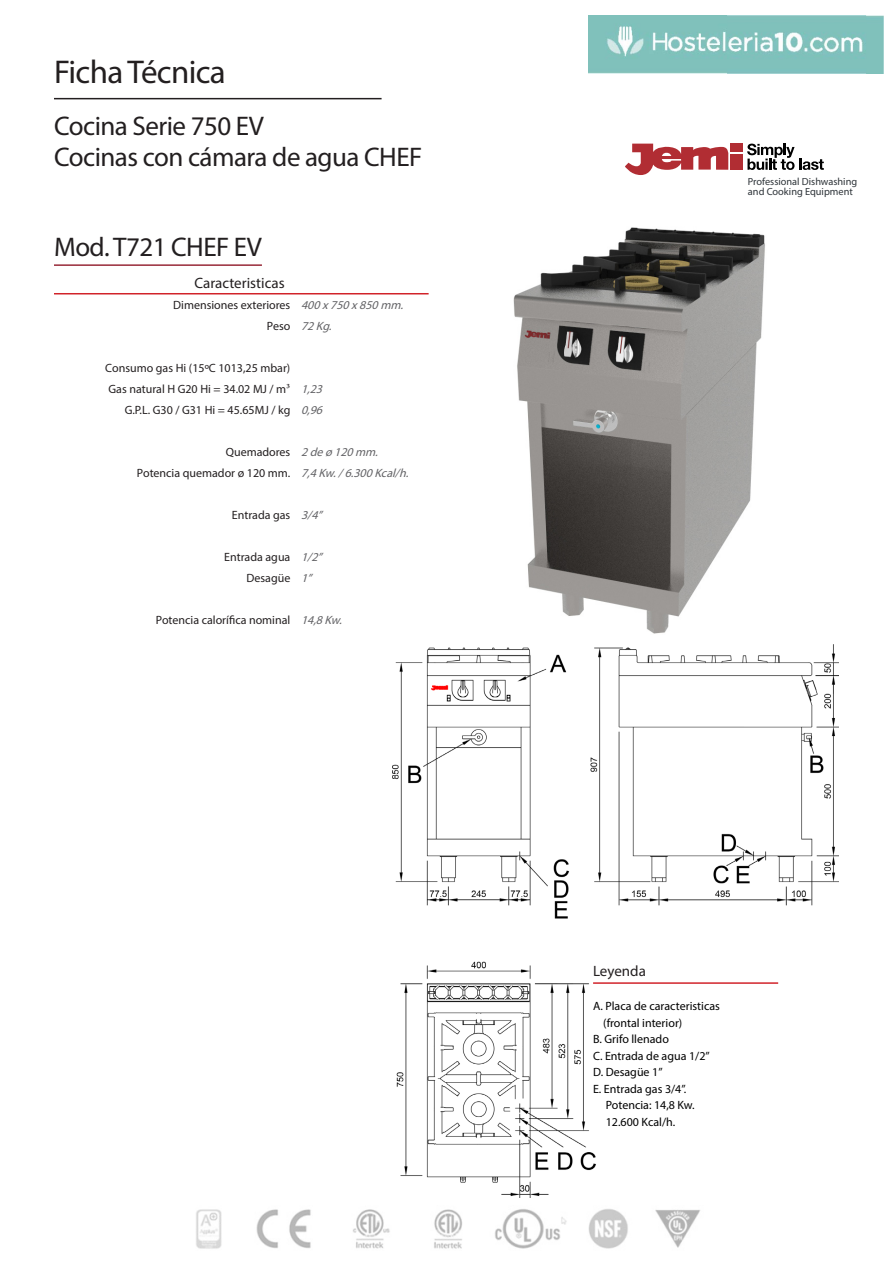
<style>
.page{position:relative;width:893px;height:1263px;background:#fff}
.page>*{position:absolute;margin:0;border:0;box-sizing:border-box;transform-origin:0 0}
.t1{font:33px "Myriad Pro";letter-spacing:-.02em;color:#231f20}
.t2{font:27px "Myriad Pro";letter-spacing:-.02em;color:#231f20}
.t3{font:15px "Myriad Pro";color:#231f20}
.t4{font:12px "Myriad Pro";color:#231f20}
.t5{font:12px "Myriad Pro";color:#000}
.t6{font:italic 12px "Myriad Pro";color:#636366}
.t7{font:10.35px "Myriad Pro";color:#2e3439}
.s1{font-family:"Minion Pro"}
</style>
<div class="page">
<img style="left:392px;top:645px;width:447px;height:553px">
<svg style="left:747px;top:144px;width:77px;height:26px"></svg>
<svg style="left:625px;top:144px;width:104px;height:31px"></svg>
<div style="left:730px;top:154px;width:12px;height:16px;background:#b12d33"></div>
<div style="left:730px;top:144px;width:12px;height:8px;background:#b12d33"></div>
<hr style="left:54px;top:98px;width:328px;height:1px;background:#231f20">
<hr style="left:54px;top:264px;width:208px;height:2px;background:#982a38">
<hr style="left:54px;top:293px;width:375px;height:1px;background:#d1232a">
<img style="left:196px;top:1209px;width:504px;height:40px">
<hr style="left:593px;top:982px;width:185px;height:2px;background:#d1232a">
<img style="left:513px;top:227px;width:252px;height:407px">
<img style="left:589px;top:16px;width:294px;height:58px">
<p class="t1" style="left:54px;top:51px;width:173px">Ficha Técnica</p>
<p class="t2" style="left:54px;top:109px;width:211px">Cocina Serie 750 EV</p>
<p class="t2" style="left:54px;top:140px;width:370px">Cocinas con cámara de agua CHEF</p>
<p class="t2" style="left:54px;top:230px;width:209px">Mod. T721 CHEF EV</p>
<p class="t3" style="left:195px;top:274px;width:91px">Caracteristicas</p>
<p class="t4" style="left:173px;top:298px;width:119px">Dimensiones exteriores</p>
<p class="t4" style="left:267px;top:319px;width:25px">Peso</p>
<p class="t4" style="left:105px;top:361px;width:187px">Consumo gas Hi (15ºC 1013,25 mbar)</p>
<p class="t4" style="left:108px;top:382px;width:183px">Gas natural H G20 Hi = 34.02 MJ / m<span class="s1">3</span></p>
<p class="t4" style="left:125px;top:403px;width:167px">G.P.L. G30 / G31 Hi = 45.65MJ / kg</p>
<p class="t4" style="left:226px;top:445px;width:66px">Quemadores</p>
<p class="t4" style="left:137px;top:466px;width:155px">Potencia quemador ø 120 mm.</p>
<p class="t4" style="left:232px;top:508px;width:60px">Entrada gas</p>
<p class="t4" style="left:224px;top:550px;width:68px">Entrada agua</p>
<p class="t4" style="left:246px;top:571px;width:45px">Desagüe</p>
<p class="t4" style="left:156px;top:613px;width:136px">Potencia calorífica nominal</p>
<p class="t6" style="left:301px;top:298px;width:107px">400x750x850mm.</p>
<p class="t6" style="left:301px;top:319px;width:36px">72Kg.</p>
<p class="t6" style="left:301px;top:382px;width:26px">1,23</p>
<p class="t6" style="left:301px;top:403px;width:26px">0,96</p>
<p class="t6" style="left:301px;top:445px;width:82px">2deø120mm.</p>
<p class="t6" style="left:301px;top:466px;width:112px">7,4Kw./6.300Kcal/h.</p>
<p class="t6" style="left:301px;top:508px;width:26px">3/4”</p>
<p class="t6" style="left:301px;top:550px;width:26px">1/2”</p>
<p class="t6" style="left:301px;top:571px;width:16px">1”</p>
<p class="t6" style="left:301px;top:613px;width:46px">14,8Kw.</p>
<p class="t7" style="left:748px;top:175px;width:111px">Professional Dishwashing</p>
<p class="t7" style="left:748px;top:185px;width:106px">and Cooking Equipment</p>
<p class="t3" style="left:593px;top:961px;width:54px">Leyenda</p>
<p class="t5" style="left:593px;top:998px;width:128px">A. Placa de caracteristicas</p>
<p class="t5" style="left:603px;top:1015px;width:81px">(frontal interior)</p>
<p class="t5" style="left:593px;top:1031px;width:77px">B. Grifo llenado</p>
<p class="t5" style="left:593px;top:1048px;width:118px">C. Entrada de agua 1/2”</p>
<p class="t5" style="left:593px;top:1064px;width:71px">D. Desagüe 1”</p>
<p class="t5" style="left:593px;top:1081px;width:95px">E. Entrada gas 3/4”.</p>
<p class="t5" style="left:606px;top:1097px;width:90px">Potencia: 14,8 Kw.</p>
<p class="t5" style="left:606px;top:1114px;width:71px">12.600 Kcal/h.</p>
</div>
